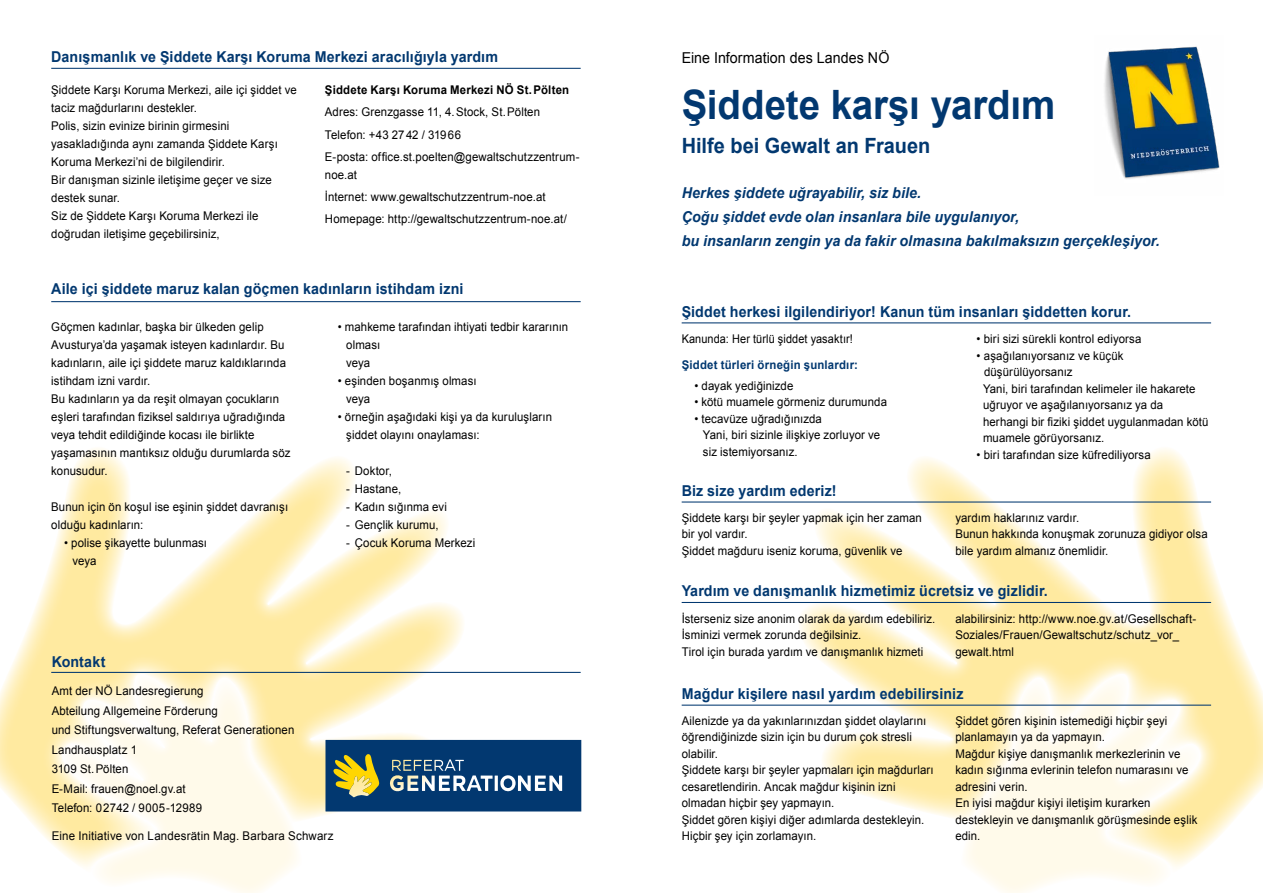
<style>
.page{position:relative;width:1263px;height:893px;background:#fff}
.page>*{position:absolute;margin:0;border:0;box-sizing:border-box;transform-origin:0 0}
.t1{font:700 40.5px "Arial";color:#023870;scale:.95 1}
.t2{font:700 21px "Arial";color:#023870;scale:.95 1}
.t3{font:700 15px "Arial";letter-spacing:.01em;color:#023870;scale:.95 1}
.t4{font:italic 700 15px/24px "Arial";letter-spacing:.005em;color:#023870;scale:.95 1}
.t5{font:15px "Arial";color:#000;scale:.95 1}
.t6{font:12px/16.5px "Arial";letter-spacing:.01em;color:#000;scale:.95 1}
.t7{font:12px/16.5px "Arial";letter-spacing:.01em;color:#000;scale:.94 1}
.t8{font:12px "Arial";letter-spacing:.01em;color:#000;scale:.96 1}
.t9{font:700 12px "Arial";letter-spacing:.02em;color:#000;scale:.95 1}
.t10{font:12px "Arial";letter-spacing:.01em;color:#000;scale:.91 1}
.t11{font:700 12px "Arial";letter-spacing:.02em;color:#023870;scale:.95 1}
</style>
<div class="page">
<svg style="left:0;top:448px;width:466px;height:404px"></svg>
<svg style="left:62px;top:673px;width:241px;height:220px;fill:#fffaea"></svg>
<svg style="left:797px;top:448px;width:466px;height:404px"></svg>
<svg style="left:960px;top:672px;width:241px;height:221px;fill:#fffaea"></svg>
<hr style="left:682px;top:322px;width:529px;height:1px;background:#023870">
<hr style="left:682px;top:501px;width:529px;height:2px;background:#023870">
<hr style="left:682px;top:602px;width:529px;height:1px;background:#023870">
<hr style="left:682px;top:705px;width:529px;height:1px;background:#023870">
<img style="left:1104px;top:46px;width:116px;height:133px">
<hr style="left:51px;top:301px;width:530px;height:1px;background:#023870">
<hr style="left:51px;top:68px;width:530px;height:1px;background:#023870">
<hr style="left:51px;top:672px;width:530px;height:1px;background:#023870">
<svg style="left:325px;top:740px;width:256px;height:71px;background:#295476"></svg>
<p class="t3" style="left:51px;top:47px;width:472px">Danışmanlık ve Şiddete Karşı Koruma Merkezi aracılığıyla yardım</p>
<p class="t6" style="left:51px;top:81px;width:260px;line-height:18px">Şiddete Karşı Koruma Merkezi, aile içi şiddet ve taciz mağdurlarını destekler.<br>Polis, sizin evinize birinin girmesini yasakladığında aynı zamanda Şiddete Karşı Koruma Merkezi’ni de bilgilendirir.<br>Bir danışman sizinle iletişime geçer ve size destek sunar.<br>Siz de Şiddete Karşı Koruma Merkezi ile doğrudan iletişime geçebilirsiniz,</p>
<p class="t9" style="left:325px;top:82px;width:259px">Şiddete Karşı Koruma Merkezi NÖ St.Pölten</p>
<p class="t6" style="left:325px;top:101px;width:269px;line-height:22.2px">Adres: Grenzgasse 11, 4.Stock, St.Pölten<br>Telefon: +43 2742 / 31966<br>E-posta: office.st.poelten@gewaltschutzzentrum-</p>
<p class="t6" style="left:325px;top:164px;width:256px;line-height:22.2px">noe.at<br>İnternet: www.gewaltschutzzentrum-noe.at<br>Homepage: http://gewaltschutzzentrum-noe.at/</p>
<p class="t3" style="left:51px;top:279px;width:435px">Aile içi şiddete maruz kalan göçmen kadınların istihdam izni</p>
<p class="t6" style="left:51px;top:317px;width:253px;line-height:18px">Göçmen kadınlar, başka bir ülkeden gelip Avusturya’da yaşamak isteyen kadınlardır. Bu kadınların, aile içi şiddete maruz kaldıklarında istihdam izni vardır.<br>Bu kadınların ya da reşit olmayan çocukların eşleri tarafından fiziksel saldırıya uğradığında veya tehdit edildiğinde kocası ile birlikte yaşamasının mantıksız olduğu durumlarda söz konusudur.</p>
<p class="t6" style="left:51px;top:497px;width:251px;line-height:18px">Bunun için ön koşul ise eşinin şiddet davranışı olduğu kadınların:</p>
<p class="t6" style="left:72px;top:533px;width:143px;line-height:18px;text-indent:-9px">• polise şikayette bulunması veya</p>
<p class="t6" style="left:346px;top:317px;width:235px;line-height:18px;text-indent:-9px">• mahkeme tarafından ihtiyati tedbir kararının olması<br>veya</p>
<p class="t6" style="left:346px;top:371px;width:139px;line-height:18px;text-indent:-9px">• eşinden boşanmış olması veya</p>
<p class="t6" style="left:346px;top:407px;width:218px;line-height:18px;text-indent:-9px">• örneğin aşağıdaki kişi ya da kuruluşların şiddet olayını onaylaması:</p>
<p class="t6" style="left:346px;top:462px;width:50px">- Doktor,</p>
<p class="t6" style="left:346px;top:480px;width:59px">- Hastane,</p>
<p class="t6" style="left:346px;top:498px;width:108px">- Kadın sığınma evi</p>
<p class="t6" style="left:346px;top:516px;width:99px">- Gençlik kurumu,</p>
<p class="t6" style="left:346px;top:534px;width:137px">- Çocuk Koruma Merkezi</p>
<p class="t3" style="left:52px;top:651px;width:58px">Kontakt</p>
<p class="t6" style="left:52px;top:681px;width:257px;line-height:19.5px">Amt der NÖ Landesregierung<br>Abteilung Allgemeine Förderung<br>und Stiftungsverwaltung, Referat Generationen<br>Landhausplatz 1<br>3109 St.Pölten<br>E-Mail: frauen@noel.gv.at<br>Telefon: 02742 / 9005-12989</p>
<p class="t8" style="left:52px;top:827px;width:295px">Eine Initiative von Landesrätin Mag. Barbara Schwarz</p>
<p class="t5" style="left:682px;top:48px;width:220px">Eine Information des Landes NÖ</p>
<h1 class="t1" style="left:682px;top:77px;width:395px">Şiddete karşı yardım</h1>
<h2 class="t2" style="left:682px;top:132px;width:263px">Hilfe bei Gewalt an Frauen</h2>
<p class="t4" style="left:682px;top:181px;width:505px">Herkes şiddete uğrayabilir, siz bile.<br>Çoğu şiddet evde olan insanlara bile uygulanıyor,<br>bu insanların zengin ya da fakir olmasına bakılmaksızın gerçekleşiyor.</p>
<p class="t3" style="left:682px;top:301px;width:475px">Şiddet herkesi ilgilendiriyor! Kanun tüm insanları şiddetten korur.</p>
<p class="t10" style="left:682px;top:331px;width:190px">Kanunda: Her türlü şiddet yasaktır!</p>
<p class="t11" style="left:682px;top:357px;width:187px">Şiddet türleri örneğin şunlardır:</p>
<p class="t6" style="left:694px;top:377px;width:106px">• dayak yediğinizde</p>
<p class="t6" style="left:694px;top:394px;width:204px">• kötü muamele görmeniz durumunda</p>
<p class="t6" style="left:703px;top:410px;width:188px;text-indent:-9px">• tecavüze uğradığınızda<br>Yani, biri sizinle ilişkiye zorluyor ve siz istemiyorsanız.</p>
<p class="t3" style="left:682px;top:481px;width:165px">Biz size yardım ederiz!</p>
<p class="t6" style="left:977px;top:331px;width:175px">• biri sizi sürekli kontrol ediyorsa</p>
<p class="t6" style="left:983px;top:347px;width:239px;text-indent:-6px">• aşağılanıyorsanız ve küçük düşürülüyorsanız<br>Yani, biri tarafından kelimeler ile hakarete uğruyor ve aşağılanıyorsanız ya da herhangi bir fiziki şiddet uygulanmadan kötü muamele görüyorsanız.</p>
<p class="t6" style="left:977px;top:446px;width:185px">• biri tarafından size küfrediliyorsa</p>
<p class="t6" style="left:682px;top:509px;width:254px">Şiddete karşı bir şeyler yapmak için her zaman bir yol vardır.<br>Şiddet mağduru iseniz koruma, güvenlik ve</p>
<p class="t6" style="left:955px;top:509px;width:267px">yardım haklarınız vardır.<br>Bunun hakkında konuşmak zorunuza gidiyor olsa bile yardım almanız önemlidir.</p>
<p class="t3" style="left:682px;top:581px;width:387px">Yardım ve danışmanlık hizmetimiz ücretsiz ve gizlidir.</p>
<p class="t7" style="left:682px;top:610px;width:271px">İsterseniz size anonim olarak da yardım edebiliriz.<br>İsminizi vermek zorunda değilsiniz.<br>Tirol için burada yardım ve danışmanlık hizmeti</p>
<p class="t6" style="left:955px;top:610px;width:255px">alabilirsiniz: http://www.noe.gv.at/Gesellschaft-<br>Soziales/Frauen/Gewaltschutz/schutz_vor_ gewalt.html</p>
<p class="t3" style="left:682px;top:684px;width:298px">Mağdur kişilere nasıl yardım edebilirsiniz</p>
<p class="t6" style="left:682px;top:712px;width:267px">Ailenizde ya da yakınlarınızdan şiddet olaylarını öğrendiğinizde sizin için bu durum çok stresli olabilir.<br>Şiddete karşı bir şeyler yapmaları için mağdurları cesaretlendirin. Ancak mağdur kişinin izni olmadan hiçbir şey yapmayın.<br>Şiddet gören kişiyi diğer adımlarda destekleyin.<br>Hiçbir şey için zorlamayın.</p>
<p class="t6" style="left:955px;top:712px;width:256px">Şiddet gören kişinin istemediği hiçbir şeyi planlamayın ya da yapmayın.<br>Mağdur kişiye danışmanlık merkezlerinin ve kadın sığınma evlerinin telefon numarasını ve adresini verin.<br>En iyisi mağdur kişiyi iletişim kurarken destekleyin ve danışmanlık görüşmesinde eşlik edin.</p>
</div>
